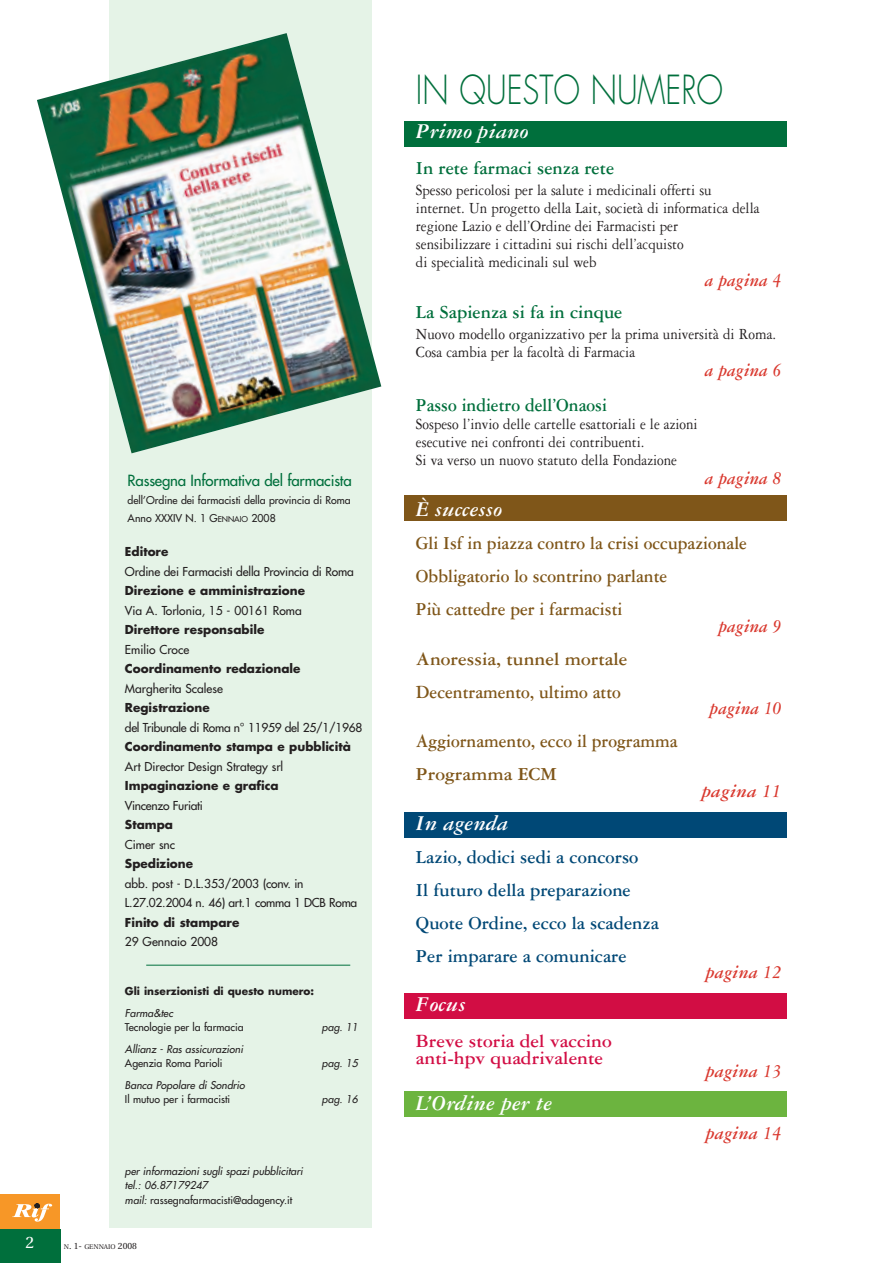
<style>
.page{position:relative;width:893px;height:1263px;background:#fff}
.page>*{position:absolute;margin:0;border:0;box-sizing:border-box;transform-origin:0 0}
.t1{font:300 39px "Futura";color:#006f3c;scale:.8 1}
.t2{font:italic 700 22.5px "Garamond Three";color:#fff}
.t3{font:700 19.5px/33px "Garamond Three";color:#7f5619;scale:.9 1}
.t4{font:700 19.5px/33px "Garamond Three";color:#004876;scale:.95 1}
.t5{font:700 19.5px/33px "Garamond Three";color:#7f5619}
.t6{font:700 19.5px "Garamond Three";color:#006f3c;scale:.95 1}
.t7{font:700 19.5px/16.5px "Garamond Three";color:#d20d44}
.t8{font:italic 700 19.5px "Garamond Three";color:#d9382e;scale:.9 1}
.t9{font:700 19.5px "Garamond Three";color:#006f3c;scale:.9 1}
.t10{font:italic 700 19.5px "Garamond Three";color:#d9382e;scale:.95 1}
.t11{font:italic 700 19.5px "Garamond Three";color:#d9382e}
.t12{font:16.5px/18px "Garamond Three";color:#231f20;scale:.9 1}
.t13{font:16.5px "Utopia";color:#fff}
.t14{font:15px "Futura";letter-spacing:-.01em;color:#006f3c}
.t15{font:12px/19.5px "Futura";letter-spacing:-.01em;color:#231f20}
.t16{font:700 12px "Futura";color:#231f20}
.t17{font:italic 10.5px/14.2px "Futura";color:#231f20}
.t18{font:10.5px/18px "Futura";color:#231f20}
.t19{font:700 10.5px "Futura";color:#231f20}
.t20{font:6.75px "Utopia";color:#231f20}
.s1{font-size:7.8px}
.s2{font-style:normal}
.s3{font-size:9px}
</style>
<div class="page">
<div style="left:404px;top:1091px;width:383px;height:25px;background:#6cb43f"></div>
<div style="left:404px;top:993px;width:383px;height:25px;background:#d20d44"></div>
<div style="left:404px;top:812px;width:383px;height:26px;background:#004876"></div>
<div style="left:404px;top:496px;width:383px;height:25px;background:#7f5619"></div>
<div style="left:109px;top:0;width:262px;height:1228px;background:#e5f3e7"></div>
<hr style="left:146px;top:965px;width:204px;height:1px;background:#006f3c">
<img style="left:37px;top:33px;width:344px;height:420px">
<div style="left:0;top:1228px;width:60px;height:35px;background:#006f3c"></div>
<div style="left:0;top:1194px;width:60px;height:34px;background:#f79727"></div>
<svg style="left:12px;top:1203px;width:40px;height:18px"></svg>
<div style="left:404px;top:121px;width:383px;height:26px;background:#006f3c"></div>
<p class="t14" style="left:128px;top:472px;width:226px">Rassegna Informativa del farmacista</p>
<p class="t18" style="left:128px;top:491px;width:224px">dell’Ordine dei farmacisti della provincia di Roma<br>Anno XXXIV N. 1 G<span class="s1">ENNAIO</span> 2008</p>
<p class="t16" style="left:125px;top:546px;width:45px">Editore</p>
<p class="t15" style="left:125px;top:562px;width:230px">Ordine dei Farmacisti della Provincia di Roma</p>
<p class="t16" style="left:125px;top:585px;width:182px">Direzione e amministrazione</p>
<p class="t15" style="left:125px;top:601px;width:178px">Via A. Torlonia‚ 15 - 00161 Roma</p>
<p class="t16" style="left:125px;top:624px;width:141px">Direttore responsabile</p>
<p class="t15" style="left:125px;top:640px;width:66px">Emilio Croce</p>
<p class="t16" style="left:125px;top:663px;width:177px">Coordinamento redazionale</p>
<p class="t15" style="left:125px;top:679px;width:99px">Margherita Scalese</p>
<p class="t16" style="left:125px;top:702px;width:86px">Registrazione</p>
<p class="t15" style="left:125px;top:718px;width:239px">del Tribunale di Roma n° 11959 del 25/1/1968</p>
<p class="t16" style="left:125px;top:741px;width:227px">Coordinamento stampa e pubblicità</p>
<p class="t15" style="left:125px;top:757px;width:160px">Art Director Design Strategy srl</p>
<p class="t16" style="left:125px;top:780px;width:155px">Impaginazione e grafica</p>
<p class="t15" style="left:125px;top:796px;width:79px">Vincenzo Furiati</p>
<p class="t16" style="left:125px;top:819px;width:50px">Stampa</p>
<p class="t15" style="left:125px;top:835px;width:52px">Cimer snc</p>
<p class="t16" style="left:125px;top:858px;width:70px">Spedizione</p>
<p class="t15" style="left:125px;top:874px;width:234px">abb. post - D.L.353/2003 (conv. in<br>L.27.02.2004 n. 46) art.1 comma 1 DCB Roma</p>
<p class="t16" style="left:125px;top:916px;width:116px">Finito di stampare</p>
<p class="t15" style="left:125px;top:933px;width:95px">29 Gennaio 2008</p>
<p class="t19" style="left:125px;top:986px;width:191px">Gli inserzionisti di questo numero:</p>
<p class="t17" style="left:125px;top:1007px;width:50px">Farma&amp;tec</p>
<p class="t18" style="left:125px;top:1019px;width:120px">Tecnologie per la farmacia</p>
<p class="t17" style="left:322px;top:1021px;width:38px">pag. 11</p>
<p class="t17" style="left:125px;top:1043px;width:120px">Allianz - Ras assicurazioni</p>
<p class="t18" style="left:125px;top:1055px;width:99px">Agenzia Roma Parioli</p>
<p class="t17" style="left:322px;top:1057px;width:38px">pag. 15</p>
<p class="t17" style="left:125px;top:1079px;width:121px">Banca Popolare di Sondrio</p>
<p class="t18" style="left:125px;top:1091px;width:107px">Il mutuo per i farmacisti</p>
<p class="t17" style="left:322px;top:1093px;width:38px">pag. 16</p>
<p class="t17" style="left:125px;top:1165px;width:179px">per informazioni sugli spazi pubblicitari tel.: 06.87179247<br>mail: <span class="s2">rassegnafarmacisti@adagency.it</span></p>
<p class="t13" style="left:26px;top:1236px;width:10px">2</p>
<p class="t20" style="left:64px;top:1244px;width:75px">N<span class="s3">. 1-</span> GENNAIO <span class="s3">2008</span></p>
<h1 class="t1" style="left:416px;top:72px;width:386px">IN QUESTO NUMERO</h1>
<h2 class="t2" style="left:416px;top:123px;width:114px">Primo piano</h2>
<p class="t6" style="left:416px;top:161px;width:210px">In rete farmaci senza rete</p>
<p class="t12" style="left:416px;top:183px;width:383px">Spesso pericolosi per la salute i medicinali offerti su internet. Un progetto della Lait, società di informatica della regione Lazio e dell’Ordine dei Farmacisti per<br>sensibilizzare i cittadini sui rischi dell’acquisto<br>di specialità medicinali sul web</p>
<p class="t8" style="left:705px;top:273px;width:87px">a pagina 4</p>
<p class="t6" style="left:416px;top:305px;width:219px">La Sapienza si fa in cinque</p>
<p class="t12" style="left:416px;top:327px;width:402px">Nuovo modello organizzativo per la prima università di Roma.<br>Cosa cambia per la facoltà di Farmacia</p>
<p class="t8" style="left:705px;top:363px;width:87px">a pagina 6</p>
<p class="t9" style="left:416px;top:399px;width:214px">Passo indietro dell’Onaosi</p>
<p class="t12" style="left:416px;top:417px;width:315px">Sospeso l’invio delle cartelle esattoriali e le azioni esecutive nei confronti dei contribuenti.<br>Si va verso un nuovo statuto della Fondazione</p>
<p class="t8" style="left:705px;top:471px;width:87px">a pagina 8</p>
<h2 class="t2" style="left:416px;top:501px;width:88px">È successo</h2>
<p class="t3" style="left:416px;top:528px;width:369px">Gli Isf in piazza contro la crisi occupazionale<br>Obbligatorio lo scontrino parlante<br>Più cattedre per i farmacisti</p>
<p class="t8" style="left:718px;top:619px;width:72px">pagina 9</p>
<p class="t5" style="left:416px;top:644px;width:213px">Anoressia, tunnel mortale<br>Decentramento, ultimo atto</p>
<p class="t8" style="left:710px;top:701px;width:82px">pagina 10</p>
<p class="t3" style="left:416px;top:726px;width:292px">Aggiornamento, ecco il programma<br>Programma ECM</p>
<p class="t11" style="left:701px;top:784px;width:82px">pagina 11</p>
<h2 class="t2" style="left:416px;top:815px;width:94px">In agenda</h2>
<p class="t4" style="left:416px;top:842px;width:257px">Lazio, dodici sedi a concorso<br>Il futuro della preparazione<br>Quote Ordine, ecco la scadenza<br>Per imparare a comunicare</p>
<p class="t10" style="left:706px;top:965px;width:82px">pagina 12</p>
<h2 class="t2" style="left:416px;top:996px;width:51px">Focus</h2>
<p class="t7" style="left:416px;top:1035px;width:197px">Breve storia del vaccino anti-hpv quadrivalente</p>
<p class="t10" style="left:706px;top:1064px;width:82px">pagina 13</p>
<h2 class="t2" style="left:416px;top:1095px;width:138px">L’Ordine per te</h2>
<p class="t10" style="left:706px;top:1126px;width:82px">pagina 14</p>
</div>
